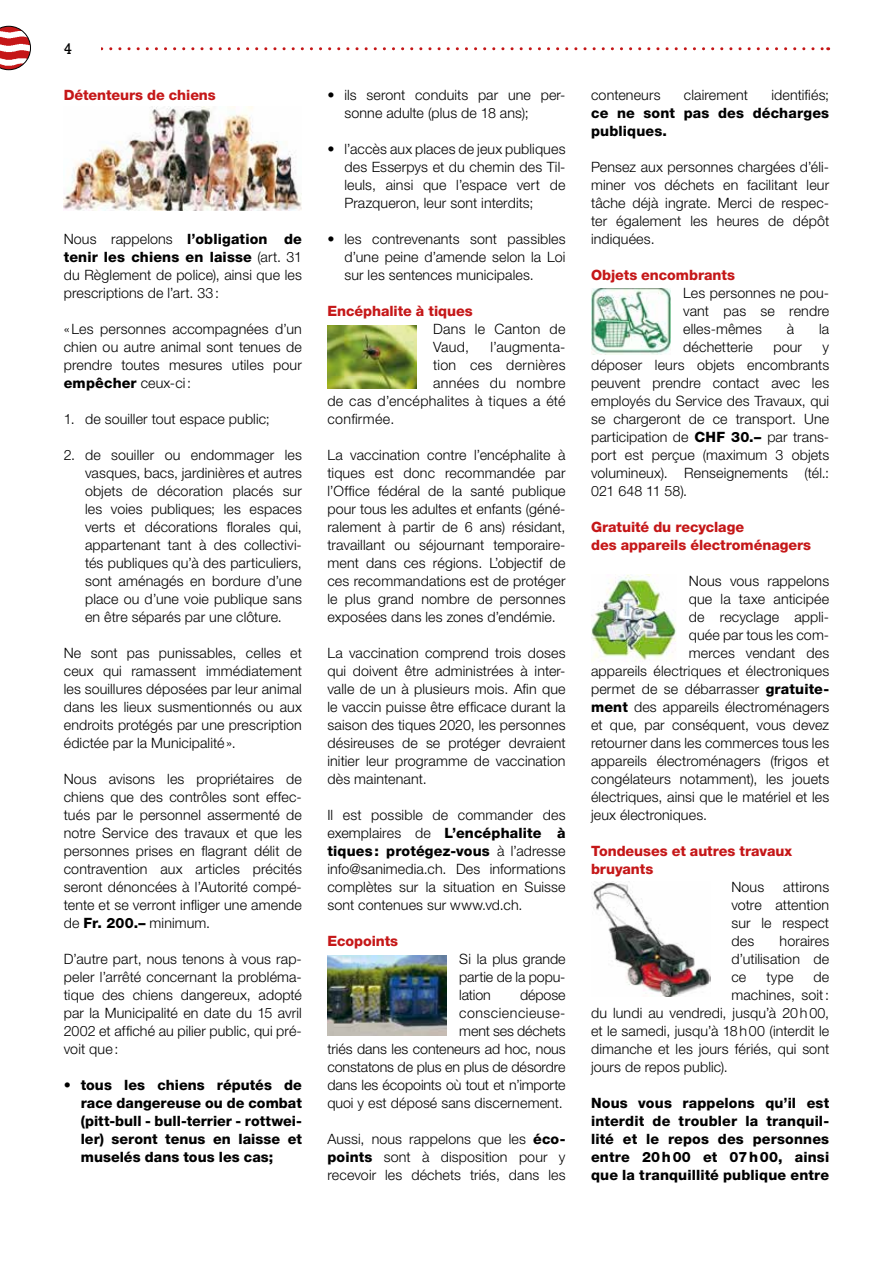
<style>
.page{position:relative;width:893px;height:1263px;background:#fff}
.page>*{position:absolute;margin:0;border:0;box-sizing:border-box;transform-origin:0 0}
.t1{font:300 14.25px/18px "Helvetica Neue LT Std";letter-spacing:.01em;color:#000;text-align:justify}
.t2{font:800 14.25px/18px "Helvetica Neue LT Std";letter-spacing:.01em;color:#000;text-align:justify}
.t3{font:800 14.25px/18px "Helvetica Neue LT Std";letter-spacing:-.005em;color:#c51718}
.t4{font:14.25px "Rockwell";color:#000}
.s1{font-weight:800}
.s2{font-weight:300}
</style>
<div class="page">
<svg style="left:101px;top:47px;width:728px;height:3px"></svg>
<svg style="left:0;top:26px;width:31px;height:44px"></svg>
<img style="left:64px;top:107px;width:238px;height:104px">
<img style="left:327px;top:326px;width:89px;height:62px">
<img style="left:327px;top:955px;width:119px;height:80px">
<img style="left:591px;top:288px;width:79px;height:66px">
<img style="left:591px;top:575px;width:85px;height:87px">
<img style="left:592px;top:881px;width:118px;height:116px">
<p class="t4" style="left:64px;top:40px;width:10px">4</p>
<p class="t3" style="left:64px;top:86px;width:154px">Détenteurs de chiens</p>
<p class="t1" style="left:64px;top:229px;width:240px">Nous rappelons <span class="s1">l’obligation de tenir les chiens en laisse</span> (art. 31 du Règlement de police), ainsi que les prescriptions de l’art. 33:</p>
<p class="t1" style="left:64px;top:319px;width:240px">«Les personnes accompagnées d’un chien ou autre animal sont tenues de prendre toutes mesures utiles pour <span class="s1">empêcher</span> ceux-ci:</p>
<p class="t1" style="left:64px;top:409px;width:208px">1. de souiller tout espace public;</p>
<p class="t1" style="left:85px;top:445px;width:218px;text-indent:-21px">2. de souiller ou endommager les vasques, bacs, jardinières et autres objets de décoration placés sur les voies publiques; les espaces verts et décorations florales qui, appartenant tant à des collectivi&shy;tés publiques qu’à des particuliers, sont aménagés en bordure d’une place ou d’une voie publique sans en être séparés par une clôture.</p>
<p class="t1" style="left:64px;top:643px;width:240px">Ne sont pas punissables, celles et ceux qui ramassent immédiatement les souillures déposées par leur animal dans les lieux susmentionnés ou aux endroits protégés par une prescription édictée par la Municipalité».</p>
<p class="t1" style="left:64px;top:769px;width:240px">Nous avisons les propriétaires de chiens que des contrôles sont effec&shy;tués par le personnel assermenté de notre Service des travaux et que les personnes prises en flagrant délit de contravention aux articles précités seront dénoncées à l’Autorité compé&shy;tente et se verront infliger une amende de <span class="s1">Fr. 200.–</span> minimum.</p>
<p class="t1" style="left:64px;top:949px;width:240px">D’autre part, nous tenons à vous rap&shy;peler l’arrêté concernant la probléma&shy;tique des chiens dangereux, adopté par la Municipalité en date du 15 avril 2002 et affiché au pilier public, qui pré&shy;voit que:</p>
<p class="t2" style="left:81px;top:1076px;width:223px;text-indent:-17px"><span class="s2">•</span> tous les chiens réputés de race dangereuse ou de combat (pitt-bull - bull-terrier - rottwei&shy;ler) seront tenus en laisse et muselés dans tous les cas;</p>
<p class="t1" style="left:344px;top:85px;width:223px;text-indent:-17px">• ils seront conduits par une per&shy;sonne adulte (plus de 18 ans);</p>
<p class="t1" style="left:344px;top:139px;width:223px;text-indent:-17px">• l’accès aux places de jeux publiques des Esserpys et du chemin des Til&shy;leuls, ainsi que l’espace vert de Prazqueron, leur sont interdits;</p>
<p class="t1" style="left:344px;top:229px;width:223px;text-indent:-17px">• les contrevenants sont passibles d’une peine d’amende selon la Loi sur les sentences municipales.</p>
<p class="t3" style="left:327px;top:302px;width:147px">Encéphalite à tiques</p>
<p class="t1" style="left:433px;top:319px;width:134px">Dans le Canton de<br>Vaud,</p>
<p class="t1" style="left:490px;top:337px;width:77px">l’augmenta-</p>
<p class="t1" style="left:433px;top:355px;width:134px">tion ces dernières</p>
<p class="t1" style="left:433px;top:373px;width:134px">années du nombre</p>
<p class="t1" style="left:327px;top:391px;width:240px">de cas d’encéphalites à tiques a été</p>
<p class="t1" style="left:327px;top:409px;width:68px">confirmée.</p>
<p class="t1" style="left:327px;top:445px;width:240px">La vaccination contre l’encéphalite à tiques est donc recommandée par l’Office fédéral de la santé publique pour tous les adultes et enfants (géné&shy;ralement à partir de 6 ans) résidant, travaillant ou séjournant temporaire&shy;ment dans ces régions. L’objectif de ces recommandations est de protéger le plus grand nombre de personnes exposées dans les zones d’endémie.</p>
<p class="t1" style="left:327px;top:643px;width:240px">La vaccination comprend trois doses qui doivent être administrées à inter&shy;valle de un à plusieurs mois. Afin que le vaccin puisse être efficace durant la saison des tiques 2020, les personnes désireuses de se protéger devraient initier leur programme de vaccination dès maintenant.</p>
<p class="t1" style="left:327px;top:805px;width:240px">Il est possible de commander des exemplaires de <span class="s1">L’encéphalite à tiques: protégez-vous</span> à l’adresse info@sanimedia.ch. Des informations complètes sur la situation en Suisse sont contenues sur www.vd.ch.</p>
<p class="t3" style="left:327px;top:932px;width:72px">Ecopoints</p>
<p class="t1" style="left:459px;top:949px;width:108px">Si la plus grande partie de la popu&shy;lation</p>
<p class="t1" style="left:327px;top:985px;width:240px;text-align:right">dépose<br>consciencieuse-<br>ment ses déchets<br>triés dans les conteneurs ad hoc, nous constatons de plus en plus de désordre dans les écopoints où tout et n’importe quoi y est déposé sans discernement.</p>
<p class="t1" style="left:327px;top:1129px;width:240px">Aussi, nous rappelons que les <span class="s1">éco&shy;points</span> sont à disposition pour y recevoir les déchets triés, dans les</p>
<p class="t1" style="left:591px;top:85px;width:71px">conteneurs</p>
<p class="t1" style="left:684px;top:85px;width:66px">clairement</p>
<p class="t1" style="left:771px;top:85px;width:59px">identifiés;</p>
<p class="t2" style="left:591px;top:104px;width:240px">ce ne sont pas des décharges publiques.</p>
<p class="t1" style="left:591px;top:157px;width:240px">Pensez aux personnes chargées d’éli&shy;miner vos déchets en facilitant leur tâche déjà ingrate. Merci de respec&shy;ter également les heures de dépôt indiquées.</p>
<p class="t3" style="left:591px;top:266px;width:145px">Objets encombrants</p>
<p class="t1" style="left:683px;top:283px;width:148px">Les personnes ne pou&shy;vant pas se rendre elles-mêmes</p>
<p class="t1" style="left:787px;top:319px;width:9px">à</p>
<p class="t1" style="left:819px;top:319px;width:12px">la</p>
<p class="t1" style="left:683px;top:337px;width:71px">déchetterie</p>
<p class="t1" style="left:773px;top:337px;width:30px">pour</p>
<p class="t1" style="left:591px;top:337px;width:240px;text-indent:231px">y déposer leurs objets encombrants peuvent prendre contact avec les employés du Service des Travaux, qui se chargeront de ce transport. Une participation de <span class="s1">CHF 30.–</span> par trans&shy;port est perçue (maximum 3 objets volumineux). Renseignements (tél.:<br>021 648 11 58).</p>
<p class="t3" style="left:591px;top:518px;width:222px">Gratuité du recyclage<br>des appareils électroménagers</p>
<p class="t1" style="left:689px;top:571px;width:142px">Nous vous rappelons</p>
<p class="t1" style="left:689px;top:589px;width:142px">que la taxe anticipée</p>
<p class="t1" style="left:689px;top:607px;width:142px">de recyclage appli-</p>
<p class="t1" style="left:689px;top:625px;width:142px">quée par tous les com-</p>
<p class="t1" style="left:689px;top:643px;width:142px">merces vendant des</p>
<p class="t1" style="left:591px;top:661px;width:240px">appareils électriques et électroniques</p>
<p class="t1" style="left:591px;top:679px;width:240px">permet de se débarrasser <span class="s1">gratuite-</span></p>
<p class="t1" style="left:591px;top:697px;width:240px"><span class="s1">ment</span> des appareils électroménagers</p>
<p class="t1" style="left:591px;top:715px;width:240px">et que, par conséquent, vous devez</p>
<p class="t1" style="left:591px;top:733px;width:240px">retourner dans les commerces tous les</p>
<p class="t1" style="left:591px;top:751px;width:240px">appareils électroménagers (frigos et</p>
<p class="t1" style="left:591px;top:769px;width:240px">congélateurs notamment), les jouets</p>
<p class="t1" style="left:591px;top:787px;width:240px">électriques, ainsi que le matériel et les</p>
<p class="t1" style="left:591px;top:805px;width:118px">jeux électroniques.</p>
<p class="t3" style="left:591px;top:842px;width:202px">Tondeuses et autres travaux bruyants</p>
<p class="t1" style="left:731px;top:877px;width:34px">Nous</p>
<p class="t1" style="left:731px;top:877px;width:99px;text-indent:52px">attirons votre attention sur le respect des</p>
<p class="t1" style="left:731px;top:931px;width:99px;text-indent:48px">horaires d’utilisation de ce</p>
<p class="t1" style="left:766px;top:967px;width:29px">type</p>
<p class="t1" style="left:813px;top:967px;width:17px">de</p>
<p class="t1" style="left:731px;top:985px;width:99px">machines, soit:</p>
<p class="t1" style="left:591px;top:1003px;width:240px">du lundi au vendredi, jusqu’à 20h00,</p>
<p class="t1" style="left:591px;top:1021px;width:240px">et le samedi, jusqu’à 18h00 (interdit le</p>
<p class="t1" style="left:591px;top:1039px;width:240px">dimanche et les jours fériés, qui sont</p>
<p class="t1" style="left:591px;top:1057px;width:138px">jours de repos public).</p>
<p class="t2" style="left:591px;top:1094px;width:240px">Nous vous rappelons qu’il est interdit de troubler la tranquil&shy;lité et le repos des personnes entre 20h00 et 07h00, ainsi que la tranquillité publique entre</p>
</div>
